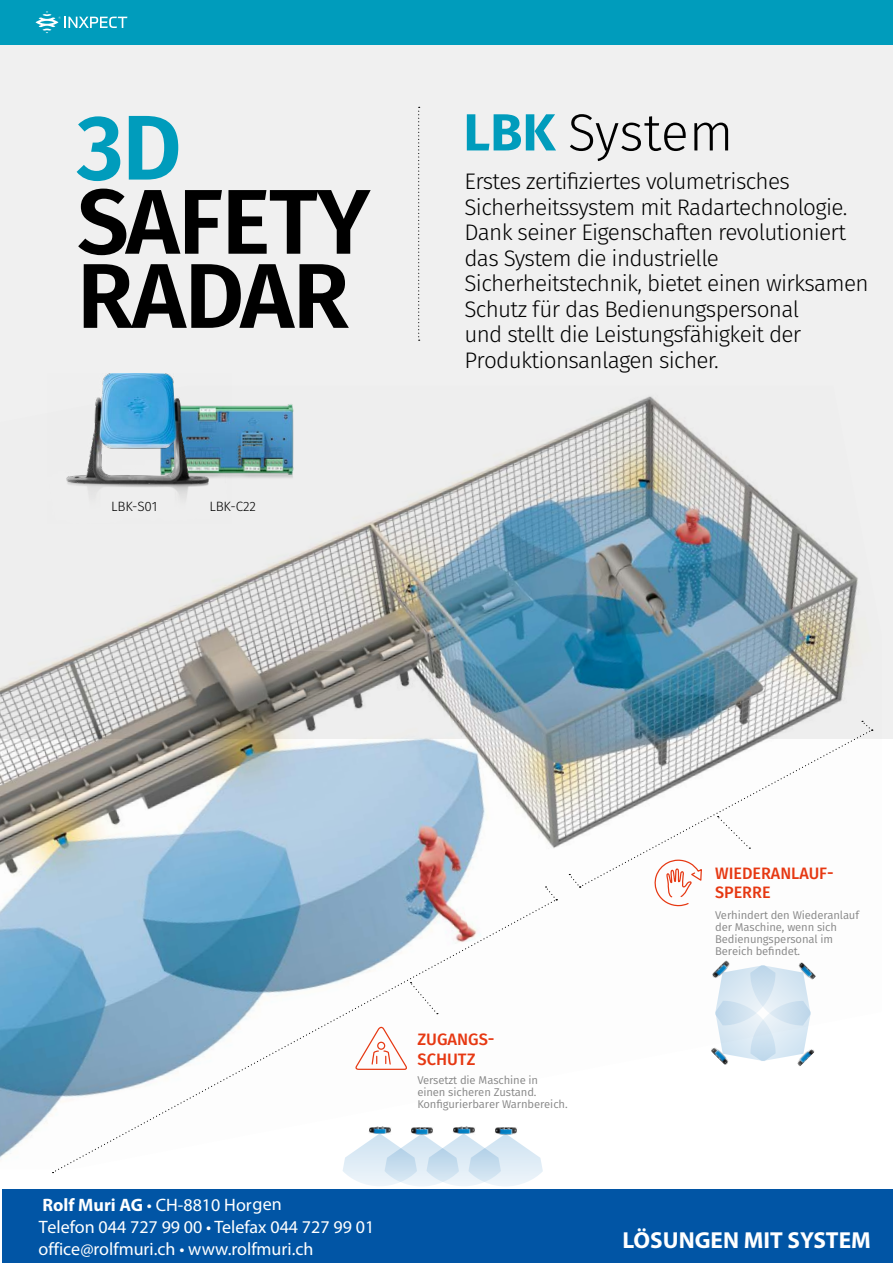
<style>
.page{position:relative;width:893px;height:1263px;background:#fff}
.page>*{position:absolute;margin:0;border:0;box-sizing:border-box;transform-origin:0 0}
.t1{font:600 91.95px/74.1px "Fira Sans";letter-spacing:-.015em;color:#000}
.t2{font:600 91.95px "Fira Sans";color:#009cbc}
.t3{font:300 52.2px "Fira Sans";color:#000}
.t4{font:700 23.25px "Myriad Pro";color:#fff}
.t5{font:300 22.5px/25.5px "Fira Sans";letter-spacing:-.03em;color:#000}
.t6{font:18px/21.6px "Myriad Pro";color:#fff}
.t7{font:500 16.5px/19.5px "Fira Sans";color:#e63812}
.t8{font:300 13.5px "Fira Sans";letter-spacing:-.01em;color:#000}
.t9{font:11.25px/12px "Fira Sans";letter-spacing:-.01em;color:#878787}
.s1{font-weight:700;color:#009cbc}
.s2{font-weight:700}
</style>
<div class="page">
<div style="left:0;top:21px;width:893px;height:717px;background:#f0f0f0"></div>
<div style="left:0;top:0;width:893px;height:45px;background:#009cbc"></div>
<svg style="left:36px;top:12px;width:91px;height:21px"></svg>
<img style="left:0;top:396px;width:881px;height:762px">
<svg style="left:418px;top:107px;width:2px;height:234px"></svg>
<svg style="left:54px;top:899px;width:502px;height:273px"></svg>
<svg style="left:581px;top:729px;width:291px;height:158px"></svg>
<svg style="left:569px;top:874px;width:12px;height:13px"></svg>
<svg style="left:862px;top:721px;width:11px;height:10px"></svg>
<svg style="left:545px;top:886px;width:12px;height:14px"></svg>
<svg style="left:717px;top:816px;width:33px;height:33px"></svg>
<svg style="left:410px;top:982px;width:28px;height:32px"></svg>
<img style="left:231px;top:403px;width:65px;height:78px">
<img style="left:48px;top:374px;width:183px;height:149px">
<svg style="left:356px;top:1025px;width:51px;height:46px"></svg>
<svg style="left:653px;top:859px;width:50px;height:87px"></svg>
<img style="left:710px;top:959px;width:22px;height:22px">
<img style="left:794px;top:960px;width:22px;height:22px">
<img style="left:794px;top:1045px;width:22px;height:22px">
<svg style="left:715px;top:965px;width:96px;height:96px;background:#d5e5f0"></svg>
<img style="left:710px;top:1045px;width:22px;height:21px">
<img style="left:368px;top:1127px;width:24px;height:6px">
<img style="left:452px;top:1127px;width:24px;height:6px">
<img style="left:410px;top:1127px;width:24px;height:6px">
<svg style="left:343px;top:1133px;width:200px;height:53px"></svg>
<img style="left:494px;top:1127px;width:23px;height:7px">
<div style="left:2px;top:1189px;width:891px;height:74px;background:#0155a5"></div>
<h1 class="t2" style="left:77px;top:83px;width:107px">3D</h1>
<h1 class="t1" style="left:77px;top:191px;width:295px">SAFETY<br>RADAR</h1>
<p class="t8" style="left:111px;top:497px;width:48px">LBK-S01</p>
<p class="t8" style="left:209px;top:497px;width:48px">LBK-C22</p>
<h2 class="t3" style="left:463px;top:96px;width:271px"><span class="s1">LBK</span> System</h2>
<p class="t5" style="left:464px;top:170px;width:406px">Erstes zertifiziertes volumetrisches Sicherheitssystem mit Radartechnologie.<br>Dank seiner Eigenschaften revolutioniert das System die industrielle Sicherheitstechnik, bietet einen wirksamen Schutz für das Bedienungspersonal<br>und stellt die Leistungsfähigkeit der Produktionsanlagen sicher.</p>
<p class="t6" style="left:39px;top:1195px;width:337px"><span class="s2">Rolf Muri AG</span> • CH-8810 Horgen<br>Telefon 044 727 99 00 • Telefax 044 727 99 01 office@rolfmuri.ch • www.rolfmuri.ch</p>
<p class="t7" style="left:417px;top:1031px;width:79px">ZUGANGS-<br>SCHUTZ</p>
<p class="t9" style="left:417px;top:1075px;width:152px">Versetzt die Maschine in einen sicheren Zustand.<br>Konfigurierbarer Warnbereich.</p>
<p class="t7" style="left:715px;top:865px;width:120px">WIEDERANLAUF-<br>SPERRE</p>
<p class="t9" style="left:715px;top:909px;width:145px">Verhindert den Wiederanlauf der Maschine, wenn sich<br>Bedienungspersonal im<br>Bereich befindet.</p>
<p class="t4" style="left:623px;top:1227px;width:250px">LÖSUNGEN MIT SYSTEM</p>
</div>
